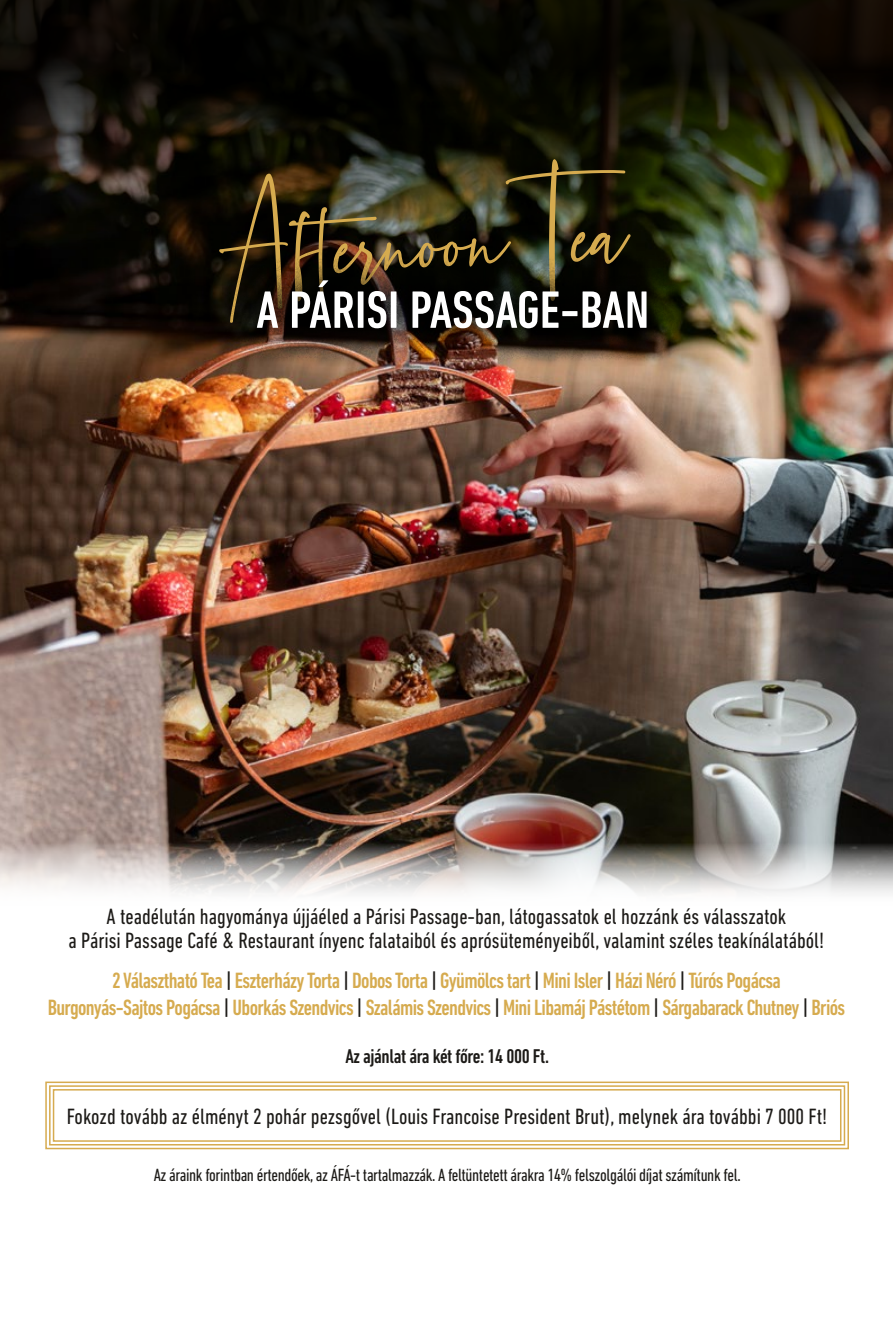
<style>
.page{position:relative;width:893px;height:1340px;background:#fff}
.page>*{position:absolute;margin:0;border:0;box-sizing:border-box;transform-origin:0 0}
.t1{font:144.45px "stoner";color:#d6ab4f}
.t2{font:500 condensed 53.55px "DIN Next LT Pro";color:#fff}
.t3{font:condensed 22.5px/24.8px "DIN Next LT Pro";color:#1c1a17;text-align:center}
.t4{font:500 condensed 22.5px/27px "DIN Next LT Pro";letter-spacing:-.03em;color:#d6ab4f;text-align:center}
.t5{font:500 condensed 20.25px "DIN Next LT Pro";letter-spacing:-.02em;color:#1c1a17}
.t6{font:condensed 18px "DIN Next LT Pro";letter-spacing:-.02em;color:#1c1a17}
.s1{color:#1c1a17}
</style>
<div class="page">
<img style="left:0;top:386px;width:893px;height:508px">
<img style="left:0;top:0;width:893px;height:386px">
<svg style="left:45px;top:1081px;width:804px;height:69px"></svg>
<div style="left:49px;top:1085px;width:796px;height:60px;border:2px solid #d6ab4f"></div>
<div style="left:53px;top:1089px;width:788px;height:52px;border:2px solid #d6ab4f"></div>
<div style="left:223px;top:245px;width:459px;height:117px;background:#000;opacity:.85"></div>
<h1 class="t1" style="left:213px;top:144px;width:411px;rotate:-3deg">AfternoonTea</h1>
<h2 class="t2" style="left:256px;top:279px;width:395px">A PÁRISI PASSAGE-BAN</h2>
<p class="t3" style="left:69px;top:903px;width:757px">A teadélután hagyománya újjáéled a Párisi Passage-ban, látogassatok el hozzánk és válasszatok<br>a Párisi Passage Café &amp; Restaurant ínyenc falataiból és aprósüteményeiből, valamint széles teakínálatából!</p>
<p class="t4" style="left:48px;top:966px;width:799px">2 Választható Tea <span class="s1">|</span> Eszterházy Torta <span class="s1">|</span> Dobos Torta <span class="s1">|</span> Gyümölcs tart <span class="s1">|</span> Mini Isler <span class="s1">|</span> Házi Néró <span class="s1">|</span> Túrós Pogácsa<br>Burgonyás-Sajtos Pogácsa <span class="s1">|</span> Uborkás Szendvics <span class="s1">|</span> Szalámis Szendvics <span class="s1">|</span> Mini Libamáj Pástétom <span class="s1">|</span> Sárgabarack Chutney <span class="s1">|</span> Briós</p>
<p class="t5" style="left:345px;top:1044px;width:205px">Az ajánlat ára két főre: 14 000 Ft.</p>
<p class="t3" style="left:67px;top:1103px;width:762px">Fokozd tovább az élményt 2 pohár pezsgővel (Louis Francoise President Brut), melynek ára további 7 000 Ft!</p>
<p class="t6" style="left:154px;top:1165px;width:589px">Az áraink forintban értendőek, az ÁFÁ-t tartalmazzák. A feltüntetett árakra 14% felszolgálói díjat számítunk fel.</p>
</div>
